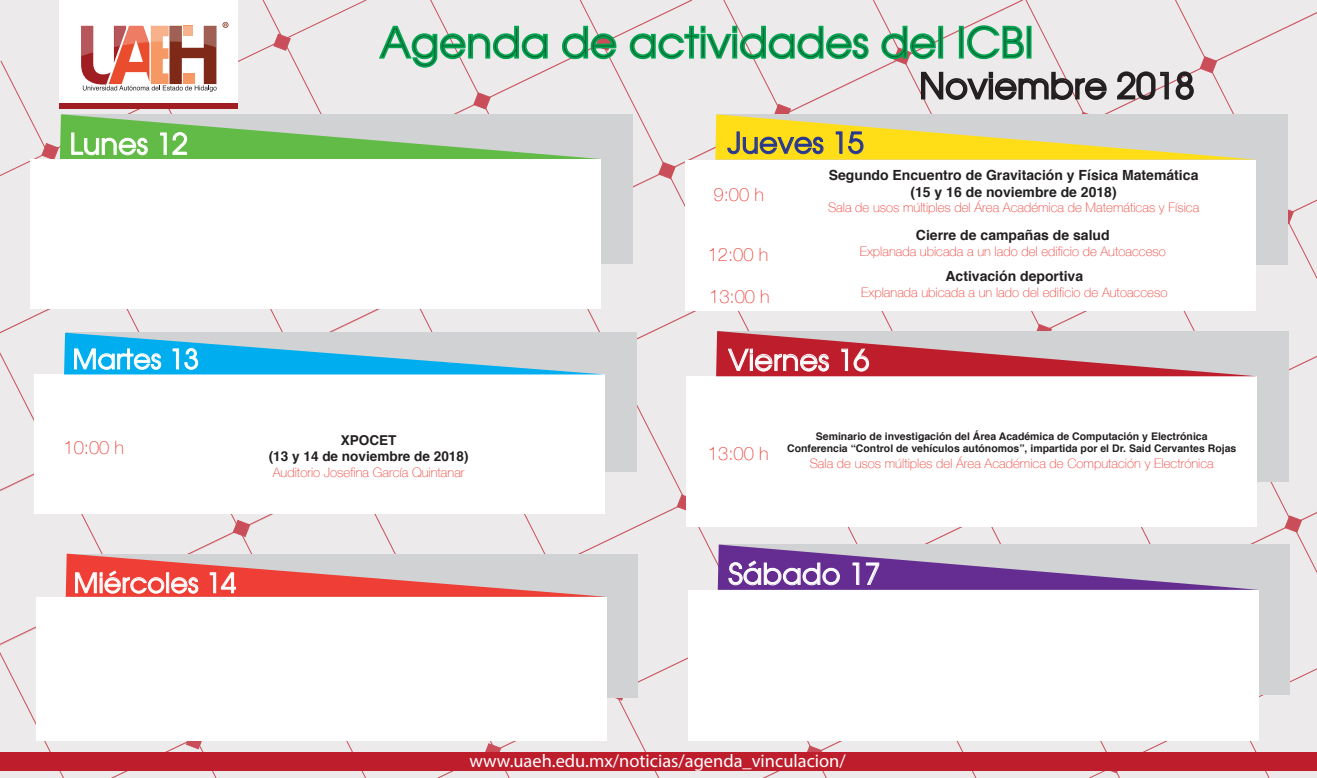
<style>
.page{position:relative;width:1317px;height:778px;background:#fff}
.page>*{position:absolute;margin:0;border:0;box-sizing:border-box;transform-origin:0 0}
.t1{font:42px "Moderne";color:#0c6638}
.t2{font:35px "Moderne";color:#231f20}
.t3{font:28.88px "Moderne";color:#fff}
.t4{font:28.88px "Moderne";color:#283890}
.t5{font:27.12px "Moderne";color:#fff}
.t6{font:18.38px "Myriad Pro";color:#fff}
.t7{font:100 18.38px "Helve Nue";color:#ee3e35}
.t8{font:700 14px/16.8px "Helvetica";color:#231f20;text-align:center}
.t9{font:700 13.56px/16.3px "Helvetica";color:#231f20;text-align:center}
.t10{font:100 13.12px "Helve Nue";color:#ee3e35}
.t11{font:700 10.5px/12.6px "Helvetica";color:#231f20;text-align:center}
</style>
<div class="page">
<div style="left:1px;top:61px;width:111px;height:717px;background:#eceaea"></div>
<div style="left:112px;top:0;width:151px;height:778px;background:#eceaea"></div>
<div style="left:263px;top:0;width:166px;height:778px;background:#eceaea"></div>
<div style="left:429px;top:0;width:151px;height:778px;background:#eceaea"></div>
<div style="left:580px;top:0;width:141px;height:778px;background:#eceaea"></div>
<div style="left:721px;top:311px;width:152px;height:467px;background:#eceaea"></div>
<div style="left:873px;top:311px;width:216px;height:467px;background:#eceaea"></div>
<div style="left:1024px;top:304px;width:293px;height:283px;background:#eceaea"></div>
<svg style="left:677px;top:495px;width:9px;height:16px"></svg>
<svg style="left:186px;top:741px;width:17px;height:8px"></svg>
<svg style="left:805px;top:746px;width:17px;height:6px"></svg>
<svg style="left:610px;top:697px;width:16px;height:3px"></svg>
<svg style="left:233px;top:520px;width:17px;height:17px"></svg>
<svg style="left:1285px;top:516px;width:17px;height:16px"></svg>
<div style="left:1089px;top:667px;width:228px;height:111px;background:#eceaea"></div>
<svg style="left:484px;top:743px;width:17px;height:9px"></svg>
<div style="left:62px;top:114px;width:570px;height:149px;background:#d1d2d4"></div>
<div style="left:30px;top:159px;width:571px;height:149px;background:#fff"></div>
<div style="left:685px;top:160px;width:571px;height:150px;background:#fff"></div>
<div style="left:66px;top:333px;width:571px;height:139px;background:#d1d2d4"></div>
<div style="left:34px;top:374px;width:571px;height:140px;background:#fff"></div>
<svg style="left:64px;top:333px;width:534px;height:41px"></svg>
<div style="left:718px;top:331px;width:571px;height:151px;background:#d1d2d4"></div>
<div style="left:686px;top:376px;width:571px;height:151px;background:#fff"></div>
<svg style="left:716px;top:324px;width:541px;height:53px"></svg>
<div style="left:67px;top:553px;width:571px;height:144px;background:#d1d2d4"></div>
<div style="left:36px;top:597px;width:571px;height:144px;background:#fff"></div>
<svg style="left:66px;top:554px;width:540px;height:43px"></svg>
<div style="left:719px;top:544px;width:571px;height:151px;background:#d1d2d4"></div>
<div style="left:688px;top:590px;width:571px;height:151px;background:#fff"></div>
<svg style="left:718px;top:544px;width:540px;height:46px"></svg>
<svg style="left:629px;top:0;width:688px;height:304px"></svg>
<div style="left:0;top:752px;width:1317px;height:18px;background:#be1d2c"></div>
<div style="left:59px;top:0;width:179px;height:104px;background:#fff"></div>
<svg style="left:42px;top:22px;width:575px;height:137px"></svg>
<h1 class="t1" style="left:380px;top:16px;width:656px">Agenda de actividades del ICBI</h1>
<h2 class="t2" style="left:919px;top:64px;width:277px">Noviembre 2018</h2>
<h3 class="t3" style="left:70px;top:126px;width:120px">Lunes 12</h3>
<h3 class="t4" style="left:728px;top:125px;width:138px">Jueves 15</h3>
<h3 class="t7" style="left:714px;top:183px;width:52px">9:00 h</h3>
<h3 class="t7" style="left:708px;top:243px;width:62px">12:00 h</h3>
<h3 class="t7" style="left:709px;top:285px;width:62px">13:00 h</h3>
<p class="t8" style="left:829px;top:167px;width:371px">Segundo Encuentro de Gravitación y Física Matemática (15 y 16 de noviembre de 2018)</p>
<p class="t10" style="left:828px;top:200px;width:373px">Sala de usos múltiples del Área Académica de Matemáticas y Física</p>
<p class="t8" style="left:916px;top:227px;width:195px">Cierre de campañas de salud</p>
<p class="t10" style="left:860px;top:243px;width:308px">Explanada ubicada a un lado del edificio de Autoacceso</p>
<p class="t8" style="left:945px;top:268px;width:139px">Activación deportiva</p>
<p class="t10" style="left:861px;top:284px;width:308px">Explanada ubicada a un lado del edificio de Autoacceso</p>
<h3 class="t5" style="left:72px;top:342px;width:128px">Martes 13</h3>
<h3 class="t3" style="left:728px;top:342px;width:143px">Viernes 16</h3>
<h3 class="t7" style="left:64px;top:436px;width:62px">10:00 h</h3>
<p class="t11" style="left:787px;top:430px;width:451px">Seminario de investigación del Área Académica de Computación y Electrónica<br>Conferencia “Control de vehículos autónomos”, impartida por el Dr. Said Cervantes Rojas</p>
<p class="t10" style="left:810px;top:455px;width:406px">Sala de usos múltiples del Área Académica de Computación y Electrónica</p>
<p class="t9" style="left:269px;top:432px;width:201px">XPOCET<br>(13 y 14 de noviembre de 2018)</p>
<p class="t10" style="left:273px;top:464px;width:193px">Auditorio Josefina García Quintanar</p>
<h3 class="t7" style="left:708px;top:442px;width:62px">13:00 h</h3>
<h3 class="t5" style="left:74px;top:566px;width:164px">Miércoles 14</h3>
<h3 class="t3" style="left:728px;top:556px;width:154px">Sábado 17</h3>
<h3 class="t6" style="left:469px;top:750px;width:378px">www.uaeh.edu.mx/noticias/agenda_vinculacion/</h3>
</div>
